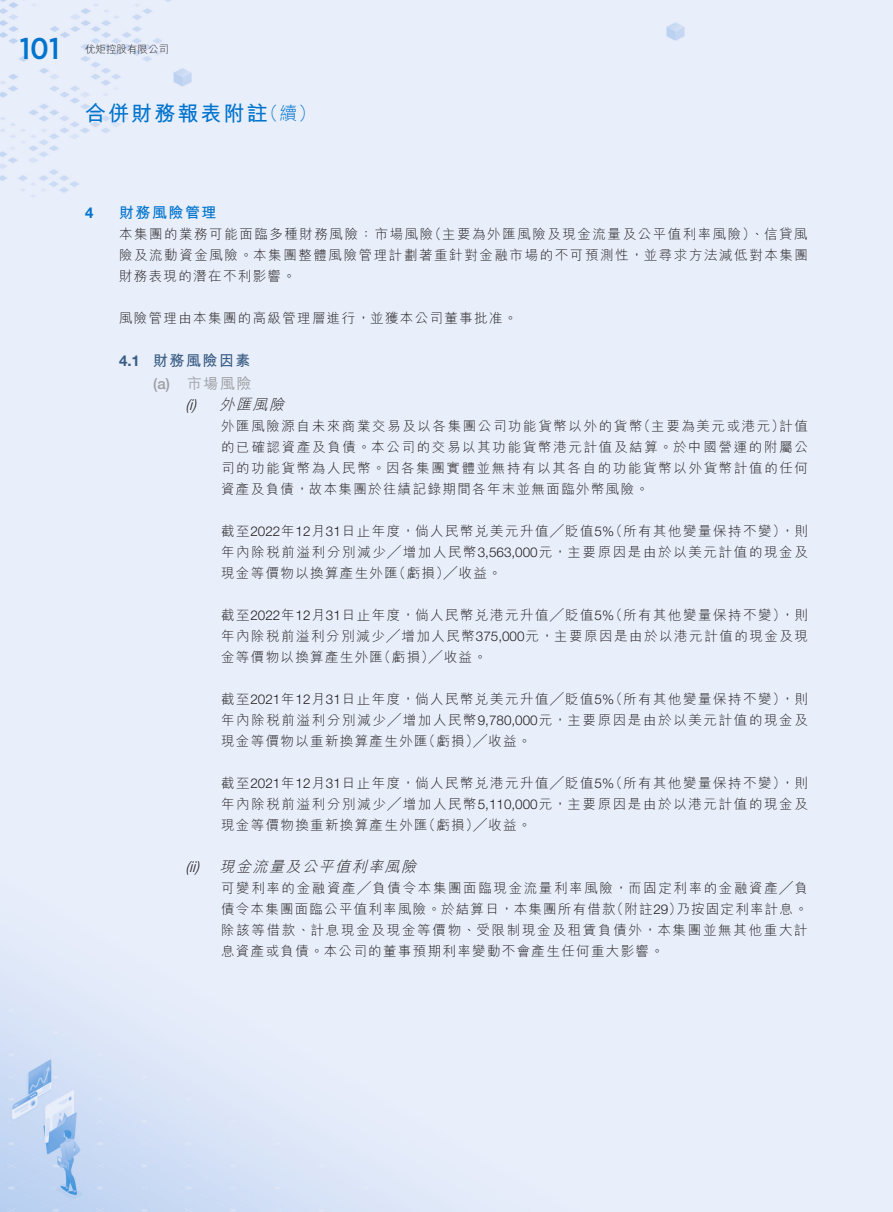
<style>
.page{position:relative;width:893px;height:1212px;background:#e8eefa}
.page>*{position:absolute;margin:0;border:0;box-sizing:border-box;transform-origin:0 0}
.t1{font:500 30px "Gotham Narrow";color:#0073ce}
.t2{font:700 21px "M Hei HK";letter-spacing:.1em;color:#0073ce}
.t3{font:300 18px "M Hei HK";color:#0073ce}
._04_H4{font:italic 300 15px "M Hei HK";color:#231f20}
._04_H4-2{font:italic 300 15px "Helvetica Neue LT Std";color:#231f20}
._01_H1{font:700 15px "M Hei HK";letter-spacing:.1em;color:#0073ce}
._02_H2{font:700 15px "M Hei HK";letter-spacing:.1em;color:#395c84}
._03_H3{font:500 15px "M Hei HK";color:#9d9fa2}
._02_H2-2{font:700 15px "Helvetica Neue LT Std";color:#395c84}
._03_H3-2{font:500 15px "Helvetica Neue LT Std";color:#9d9fa2}
._01_H1-2{font:700 15px "Helvetica Neue LT Std";color:#0073ce}
._00_txt{font:300 13.5px/21px "M Hei HK";letter-spacing:.115em;color:#231f20}
.t4{font:300 10.5px "M Hei HK";color:#231f20}
.s1{font-family:"Helvetica Neue LT Std"}
</style>
<div class="page">
<h1 class="t1" style="left:20px;top:29px;width:41px">101</h1>
<p class="t4" style="left:85px;top:44px;width:85px">优矩控股有限公司</p>
<h2 class="t2" style="left:85px;top:98px;width:184px">合併財務報表附註</h2>
<h3 class="t3" style="left:260px;top:104px;width:57px">（續(</h3>
<p class="_01_H1-2" style="left:85px;top:203px;width:10px">4</p>
<p class="_01_H1" style="left:119px;top:201px;width:99px">財務風險管理</p>
<p class="_00_txt" style="left:428px;top:223px;width:381px">（主要為外匯風險及現金流量及公平值利率風險）、信貸風</p>
<p class="_00_txt" style="left:119px;top:223px;width:690px">本集團的業務可能面臨多種財務風險：市場風險<br>險及流動資金風險。本集團整體風險管理計劃著重針對金融市場的不可預測性，並尋求方法減低對本集團財務表現的潛在不利影響。</p>
<p class="_00_txt" style="left:119px;top:307px;width:400px">風險管理由本集團的高級管理層進行，並獲本公司董事批准。</p>
<p class="_02_H2" style="left:153px;top:350px;width:99px">財務風險因素</p>
<p class="_02_H2-2" style="left:119px;top:351px;width:22px">4.1</p>
<p class="_03_H3-2" style="left:153px;top:374px;width:18px">a( )</p>
<p class="_03_H3" style="left:187px;top:372px;width:66px">市場風險</p>
<p class="_04_H4-2" style="left:186px;top:395px;width:13px">) i(</p>
<p class="_04_H4-2" style="left:186px;top:857px;width:16px">i i(</p>
<p class="_04_H4-2" style="left:195px;top:857px;width:5px">)</p>
<p class="_04_H4" style="left:220px;top:396px;width:70px">外匯風險</p>
<p class="_00_txt" style="left:637px;top:415px;width:149px">（主要為美元或港元）</p>
<p class="_00_txt" style="left:221px;top:415px;width:588px">外匯風險源自未來商業交易及以各集團公司功能貨幣以外的貨幣<br>的已確認資產及負債。本公司的交易以其功能貨幣港元計值及結算。於中國營運的附屬公司的功能貨幣為人民幣。因各集團實體並無持有以其各自的功能貨幣以外貨幣計值的任何資產及負債，故本集團於往績記錄期間各年末並無面臨外幣風險。</p>
<p class="_00_txt" style="left:781px;top:520px;width:29px">，則</p>
<p class="_00_txt" style="left:779px;top:415px;width:30px">計值</p>
<p class="_00_txt" style="left:221px;top:520px;width:394px">截至<span class="s1">2022</span>年<span class="s1">12</span>月<span class="s1">31</span>日止年度，倘人民幣兌美元升值╱貶值<span class="s1">5%</span></p>
<p class="_00_txt" style="left:221px;top:541px;width:588px">年內除稅前溢利分別減少╱增加人民幣<span class="s1">3,563,000</span>元，主要原因是由於以美元計值的現金及</p>
<p class="_00_txt" style="left:392px;top:562px;width:111px">（虧損）╱收益。</p>
<p class="_00_txt" style="left:609px;top:520px;width:178px">（所有其他變量保持不變）</p>
<p class="_00_txt" style="left:221px;top:562px;width:178px">現金等價物以換算產生外匯</p>
<p class="_00_txt" style="left:221px;top:604px;width:394px">截至<span class="s1">2022</span>年<span class="s1">12</span>月<span class="s1">31</span>日止年度，倘人民幣兌港元升值╱貶值<span class="s1">5%</span></p>
<p class="_00_txt" style="left:221px;top:625px;width:588px">年內除稅前溢利分別減少╱增加人民幣<span class="s1">375,000</span>元，主要原因是由於以港元計值的現金及現</p>
<p class="_00_txt" style="left:378px;top:646px;width:111px">（虧損）╱收益。</p>
<p class="_00_txt" style="left:609px;top:604px;width:178px">（所有其他變量保持不變）</p>
<p class="_00_txt" style="left:781px;top:604px;width:29px">，則</p>
<p class="_00_txt" style="left:221px;top:646px;width:163px">金等價物以換算產生外匯</p>
<p class="_00_txt" style="left:221px;top:688px;width:394px">截至<span class="s1">2021</span>年<span class="s1">12</span>月<span class="s1">31</span>日止年度，倘人民幣兌美元升值╱貶值<span class="s1">5%</span></p>
<p class="_00_txt" style="left:221px;top:709px;width:588px">年內除稅前溢利分別減少╱增加人民幣<span class="s1">9,780,000</span>元，主要原因是由於以美元計值的現金及</p>
<p class="_00_txt" style="left:422px;top:730px;width:111px">（虧損）╱收益。</p>
<p class="_00_txt" style="left:609px;top:688px;width:178px">（所有其他變量保持不變）</p>
<p class="_00_txt" style="left:781px;top:688px;width:29px">，則</p>
<p class="_00_txt" style="left:221px;top:730px;width:208px">現金等價物以重新換算產生外匯</p>
<p class="_00_txt" style="left:221px;top:772px;width:394px">截至<span class="s1">2021</span>年<span class="s1">12</span>月<span class="s1">31</span>日止年度，倘人民幣兌港元升值╱貶值<span class="s1">5%</span></p>
<p class="_00_txt" style="left:221px;top:793px;width:588px">年內除稅前溢利分別減少╱增加人民幣<span class="s1">5,110,000</span>元，主要原因是由於以港元計值的現金及</p>
<p class="_00_txt" style="left:422px;top:814px;width:111px">（虧損）╱收益。</p>
<p class="_00_txt" style="left:609px;top:772px;width:178px">（所有其他變量保持不變）</p>
<p class="_00_txt" style="left:781px;top:772px;width:29px">，則</p>
<p class="_00_txt" style="left:221px;top:814px;width:208px">現金等價物換重新換算產生外匯</p>
<p class="_04_H4" style="left:220px;top:858px;width:202px">現金流量及公平值利率風險</p>
<p class="_00_txt" style="left:221px;top:877px;width:588px;text-align:right">可變利率的金融資產╱負債令本集團面臨現金流量利率風險，而固定利率的金融資產╱負乃按固定利率計息。</p>
<p class="_00_txt" style="left:221px;top:898px;width:588px">債令本集團面臨公平值利率風險。於結算日，本集團所有借款<br>除該等借款、計息現金及現金等價物、受限制現金及租賃負債外，本集團並無其他重大計息資產或負債。本公司的董事預期利率變動不會產生任何重大影響。</p>
<p class="_00_txt" style="left:610px;top:898px;width:73px">（附註<span class="s1">29</span>）</p>
</div>
